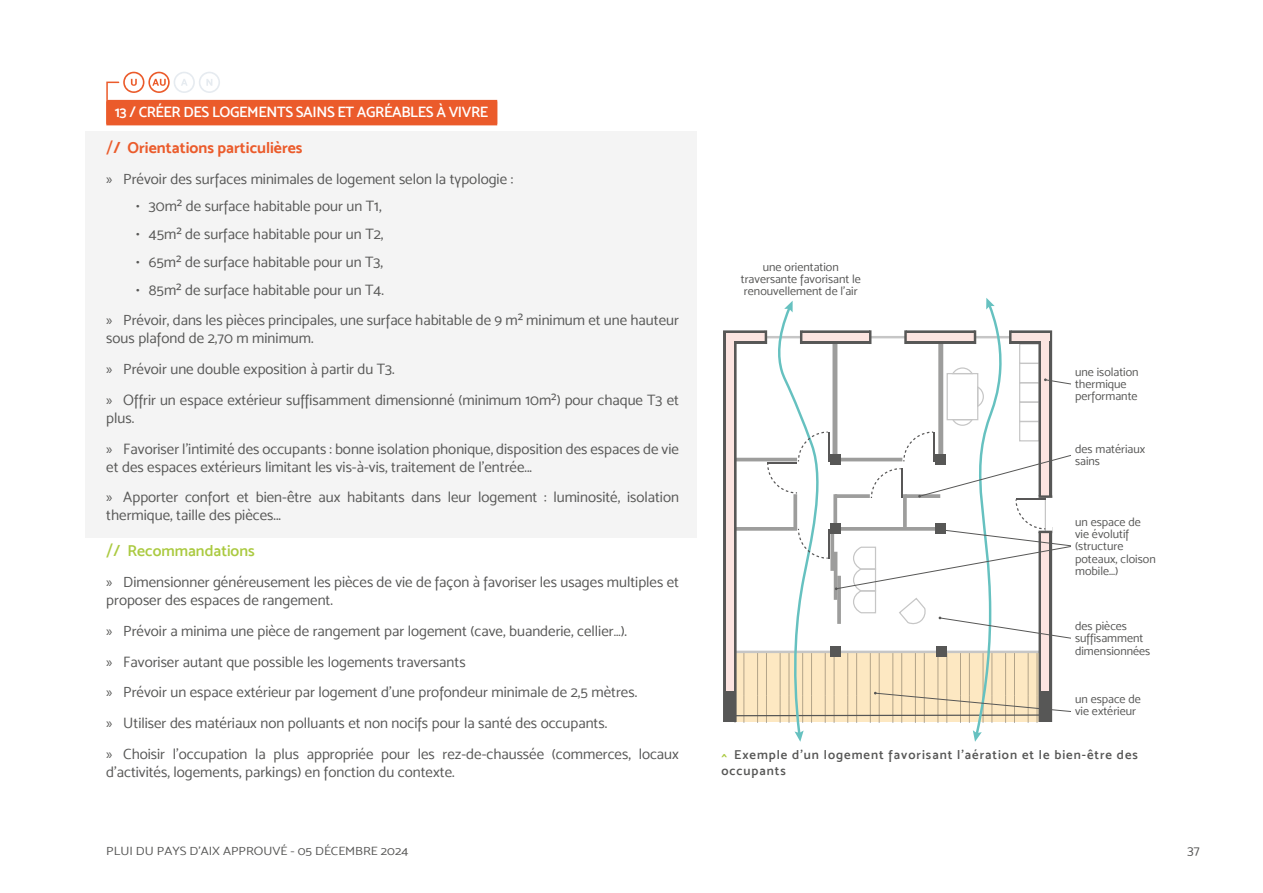
<style>
.page{position:relative;width:1263px;height:893px;background:#fff}
.page>*{position:absolute;margin:0;border:0;box-sizing:border-box;transform-origin:0 0}
.t1{font:15.75px "Mosk Bold 700";color:#eb5b2b}
.t2{font:15.75px "Mosk Semi Bold 600";color:#abca41}
.t3{font:15px/30.8px "Mosk Normal 400";color:#575756}
.t4{font:15px "Mosk Semi Bold 600";letter-spacing:-.025em;color:#fff}
.t5{font:13.5px "Mosk Normal 400";color:#575756}
.t6{font:12.9px/16.2px "Mosk Semi Bold 600";letter-spacing:.075em;color:#575756}
.t7{font:12.15px/12.1px "Mosk Normal 400";color:#575756}
.t8{font:12px "Mosk Normal 400";color:#575756;scale:1.1 1}
.s1{font-family:"Interstate"}
.s2{font-family:"Myriad Pro"}
.s3{color:#abca41}
</style>
<div class="page">
<div style="left:85px;top:132px;width:611px;height:406px;background:#f4f4f4"></div>
<div style="left:106px;top:101px;width:391px;height:24px;background:#eb5b2b"></div>
<div style="left:106px;top:100px;width:391px;height:24px;background:#eb5b2b"></div>
<svg style="left:723px;top:298px;width:348px;height:444px"></svg>
<svg style="left:106px;top:72px;width:114px;height:28px"></svg>
<p class="t4" style="left:115px;top:103px;width:375px">13 / CRÉER DES LOGEMENTS SAINS ET AGRÉABLES À VIVRE</p>
<p class="t1" style="left:106px;top:138px;width:198px"><span class="s1">/</span>/ Orientations particulières</p>
<p class="t3" style="left:106px;top:163px;width:408px"><span class="s2">»</span> Prévoir des surfaces minimales de logement selon la typologie :</p>
<p class="t3" style="left:136px;top:191px;width:247px">• 30m² de surface habitable pour un T1,</p>
<p class="t3" style="left:136px;top:219px;width:249px">• 45m² de surface habitable pour un T2,</p>
<p class="t3" style="left:136px;top:246px;width:249px">• 65m² de surface habitable pour un T3,</p>
<p class="t3" style="left:106px;top:274px;width:574px;text-indent:30px">• 85m² de surface habitable pour un T4.<br><span class="s2">»</span> Prévoir, dans les pièces principales, une surface habitable de 9 m² minimum et une hauteur</p>
<p class="t3" style="left:106px;top:323px;width:574px">sous plafond de 2,70 m minimum.<br><span class="s2">»</span> Prévoir une double exposition à partir du T3.<br><span class="s2">»</span> Offrir un espace extérieur suffisamment dimensionné (minimum 10m²) pour chaque T3 et</p>
<p class="t3" style="left:106px;top:402px;width:574px">plus.<br><span class="s2">»</span> Favoriser l’intimité des occupants : bonne isolation phonique, disposition des espaces de vie</p>
<p class="t3" style="left:106px;top:451px;width:574px">et des espaces extérieurs limitant les vis-à-vis, traitement de l'entrée...<br><span class="s2">»</span> Apporter confort et bien-être aux habitants dans leur logement : luminosité, isolation</p>
<p class="t3" style="left:106px;top:500px;width:176px">thermique, taille des pièces...</p>
<p class="t2" style="left:106px;top:542px;width:150px"><span class="s1">/</span>/ Recommandations</p>
<p class="t3" style="left:106px;top:573px;width:574px;line-height:18px"><span class="s2">»</span> Dimensionner généreusement les pièces de vie de façon à favoriser les usages multiples et proposer des espaces de rangement.</p>
<p class="t3" style="left:106px;top:615px;width:574px"><span class="s2">»</span> Prévoir a minima une pièce de rangement par logement (cave, buanderie, cellier…).<br><span class="s2">»</span> Favoriser autant que possible les logements traversants<br><span class="s2">»</span> Prévoir un espace extérieur par logement d'une profondeur minimale de 2,5 mètres.<br><span class="s2">»</span> Utiliser des matériaux non polluants et non nocifs pour la santé des occupants.<br><span class="s2">»</span> Choisir l’occupation la plus appropriée pour les rez-de-chaussée (commerces, locaux</p>
<p class="t3" style="left:106px;top:756px;width:350px">d’activités, logements, parkings) en fonction du contexte.</p>
<p class="t7" style="left:741px;top:261px;width:122px;text-align:center">une orientation traversante favorisant le renouvellement de l'air</p>
<p class="t7" style="left:1075px;top:366px;width:65px">une isolation thermique performante</p>
<p class="t7" style="left:1075px;top:443px;width:72px">des matériaux sains</p>
<p class="t7" style="left:1075px;top:516px;width:82px">un espace de vie évolutif (structure poteaux, cloison mobile...)</p>
<p class="t7" style="left:1075px;top:620px;width:77px">des pièces suffisamment dimensionnées</p>
<p class="t7" style="left:1075px;top:693px;width:67px">un espace de vie extérieur</p>
<p class="t6" style="left:721px;top:746px;width:418px"><span class="s3">^</span> Exemple d'un logement favorisant l'aération et le bien-être des occupants</p>
<p class="t8" style="left:106px;top:844px;width:276px">PLUI DU PAYS D'AIX APPROUVÉ - 05 DÉCEMBRE 2024</p>
<p class="t5" style="left:1187px;top:842px;width:14px">37</p>
</div>
